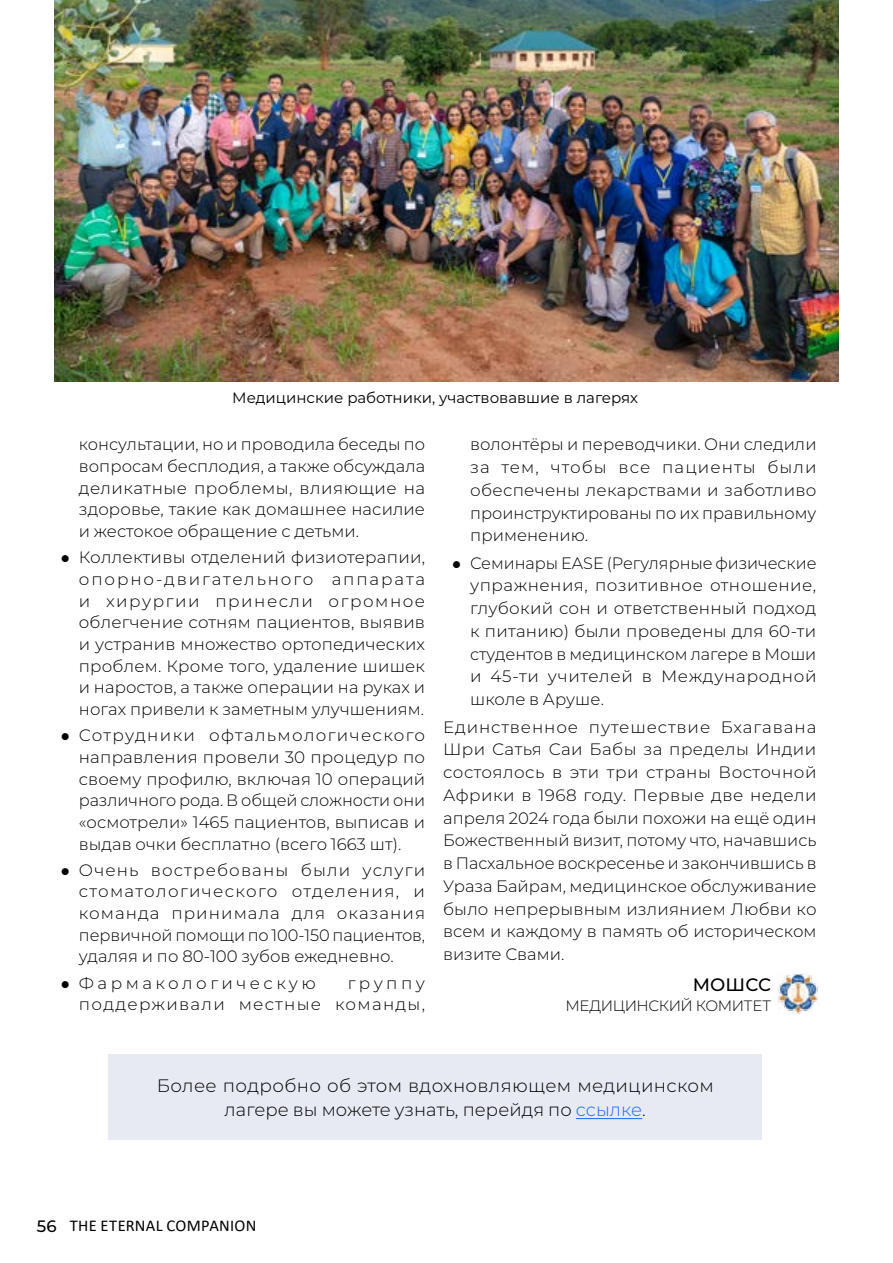
<style>
.page{position:relative;width:893px;height:1263px;background:#fff}
.page>*{position:absolute;margin:0;border:0;box-sizing:border-box;transform-origin:0 0}
.t1{font:300 18px/24px "Montserrat";letter-spacing:.005em;color:#000;text-align:center}
.t2{font:500 18px "Montserrat";letter-spacing:.005em;color:#000}
.t3{font:300 16.5px/21.6px "Montserrat";letter-spacing:.005em;color:#000;text-align:justify}
.t4{font:300 16.5px/21.6px "Montserrat";letter-spacing:.075em;color:#000;text-align:right}
.t5{font:16.5px "Calibri";letter-spacing:.02em;color:#000}
.t6{font:300 16.5px "Montserrat";letter-spacing:.205em;color:#000}
.t7{font:15px "Montserrat";color:#000}
.t8{font:300 15px "Montserrat";letter-spacing:-.03em;color:#000}
.s1{color:#176bff}
.s2{font-family:"Montserrat";font-weight:500}
</style>
<div class="page">
<img style="left:54px;top:0;width:785px;height:381px">
<img style="left:778px;top:974px;width:41px;height:40px">
<div style="left:108px;top:1054px;width:654px;height:86px;background:#e7eaf2"></div>
<hr style="left:576px;top:1118px;width:66px;height:1px;background:#176bff">
<p class="t7" style="left:232px;top:388px;width:407px">Медицинские работники, участвовавшие в лагерях</p>
<p class="t3" style="left:79px;top:433px;width:348px">консультации, но и проводила беседы по вопросам бесплодия, а также обсуждала деликатные проблемы, влияющие на здоровье, такие как домашнее насилие и жестокое обращение с детьми.</p>
<p class="t3" style="left:79px;top:546px;width:348px">Коллективы отделений физиотерапии, опорно-двигательного аппарата и хирургии принесли огромное облегчение сотням пациентов, выявив и устранив множество ортопедических проблем. Кроме того, удаление шишек и наростов, а также операции на руках и ногах привели к заметным улучшениям.</p>
<p class="t3" style="left:79px;top:724px;width:348px">Сотрудники офтальмологического направления провели 30 процедур по своему профилю, включая 10 операций различного рода. В общей сложности они «осмотрели» 1465 пациентов, выписав и выдав очки бесплатно (всего 1663 шт).</p>
<p class="t3" style="left:79px;top:859px;width:348px">Очень востребованы были услуги стоматологического отделения, и команда принимала для оказания первичной помощи по 100-150 пациентов, удаляя и по 80-100 зубов ежедневно.</p>
<p class="t6" style="left:79px;top:972px;width:239px">Фармакологическую</p>
<p class="t4" style="left:79px;top:971px;width:348px">группу<br>поддерживали местные команды,</p>
<p class="t3" style="left:470px;top:433px;width:348px;line-height:22.8px">волонтёры и переводчики. Они следили за тем, чтобы все пациенты были обеспечены лекарствами и заботливо проинструктированы по их правильному применению.</p>
<p class="t3" style="left:470px;top:551px;width:348px;line-height:22.8px">Семинары EASE (Регулярные физические упражнения, позитивное отношение, глубокий сон и ответственный подход к питанию) были проведены для 60-ти студентов в медицинском лагере в Моши и 45-ти учителей в Международной школе в Аруше.</p>
<p class="t3" style="left:443px;top:715px;width:375px;line-height:22.8px">Единственное путешествие Бхагавана Шри Сатья Саи Бабы за пределы Индии состоялось в эти три страны Восточной Африки в 1968 году. Первые две недели апреля 2024 года были похожи на ещё один Божественный визит, потому что, начавшись в Пасхальное воскресенье и закончившись в Ураза Байрам, медицинское обслуживание было непрерывным излиянием Любви ко всем и каждому в память об историческом визите Свами.</p>
<p class="t2" style="left:693px;top:972px;width:80px">МОШСС</p>
<p class="t8" style="left:565px;top:995px;width:207px">МЕДИЦИНСКИЙ КОМИТЕТ</p>
<p class="t1" style="left:157px;top:1072px;width:559px">Более подробно об этом вдохновляющем медицинском лагере вы можете узнать, перейдя по <span class="s1">ссылке</span>.</p>
<p class="t5" style="left:37px;top:1214px;width:221px"><span class="s2">56</span> THE ETERNAL COMPANION</p>
</div>
